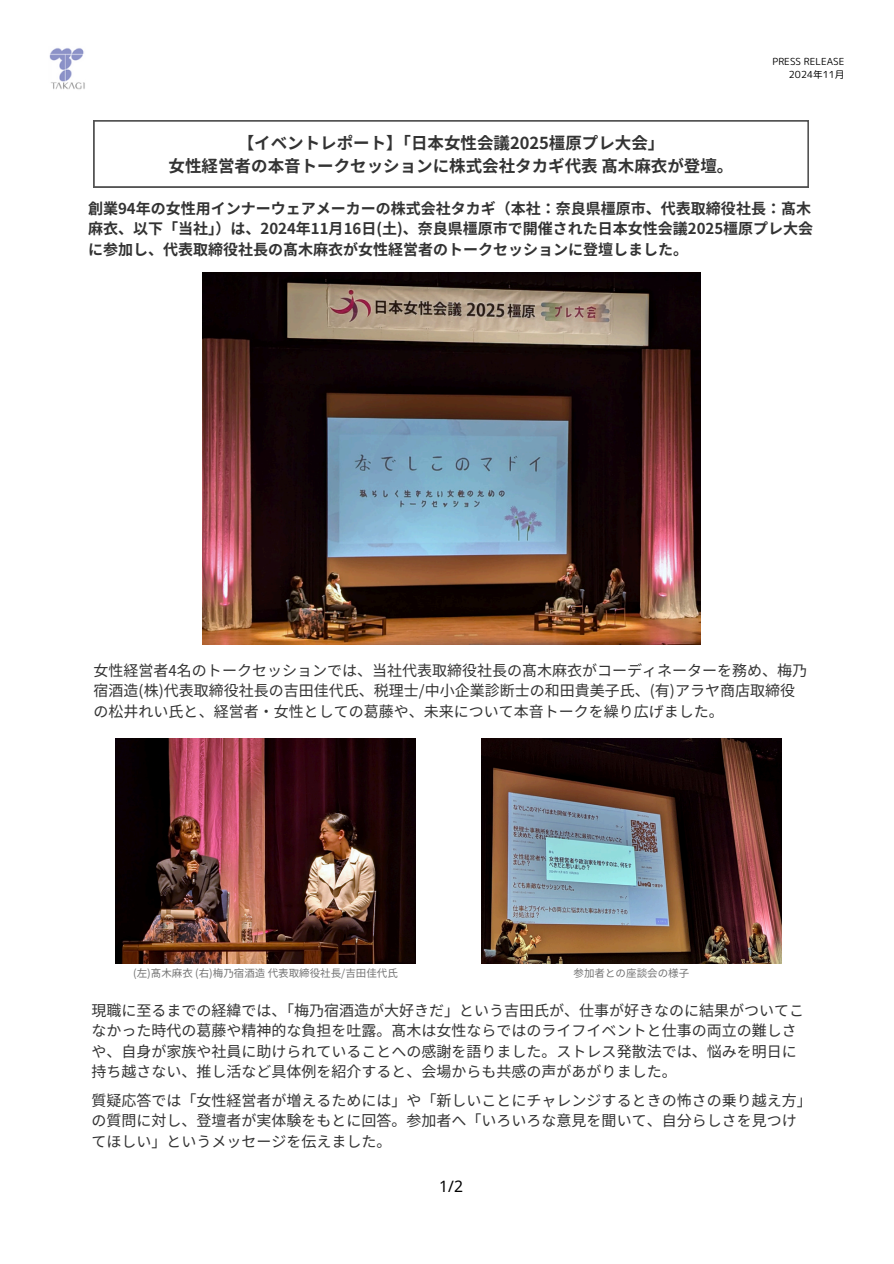
<style>
.page{position:relative;width:894px;height:1264px;background:#fff}
.page>*{position:absolute;margin:0;border:0;box-sizing:border-box;transform-origin:0 0}
.t1{font:700 16.5px/22.5px "Noto Sans JP";color:#333;text-align:center}
.t2{font:15.75px "Noto Sans";color:#000}
.t3{font:15px/20.5px "Noto Sans JP";color:#333}
.t4{font:700 15px/20.2px "Noto Sans JP";color:#333}
.t5{font:10.5px "Noto Sans JP";color:#737373}
.t6{font:9.75px/12.9px "rounded mplus 1 p regular";color:#000;text-align:right}
</style>
<div class="page">
<img style="left:49px;top:48px;width:36px;height:42px">
<svg style="left:94px;top:121px;width:714px;height:66px"></svg>
<img style="left:202px;top:272px;width:498px;height:372px">
<img style="left:115px;top:738px;width:301px;height:225px">
<img style="left:481px;top:738px;width:300px;height:225px">
<p class="t6" style="left:772px;top:55px;width:73px">PRESS RELEASE<br>2024年11月</p>
<h2 class="t1" style="left:169px;top:131px;width:566px">【イベントレポート】「日本女性会議2025橿原プレ大会」<br>女性経営者の本音トークセッションに株式会社タカギ代表髙木麻衣が登壇。</h2>
<p class="t4" style="left:88px;top:198px;width:726px">創業94年の女性用インナーウェアメーカーの株式会社タカギ（本社：奈良県橿原市、代表取締役社長：髙木麻衣、以下「当社」）は、2024年11月 16日 (土)、奈良県橿原市で開催された日本女性会議2025橿原プレ大会に参加し、代表取締役社長の髙木麻衣が女性経営者のトークセッションに登壇しました。</p>
<p class="t3" style="left:94px;top:659px;width:715px">女性経営者4名のトークセッションでは、当社代表取締役社長の髙木麻衣がコーディネーターを務め、梅乃宿酒造(株)代表取締役社長の吉田佳代氏、税理士/中小企業診断士の和田貴美子氏、(有)アラヤ商店取締役の松井れい氏と、経営者・女性としての葛藤や、未来について本音トークを繰り広げました。</p>
<p class="t5" style="left:133px;top:965px;width:265px">(左)髙木麻衣 (右)梅乃宿酒造代表取締役社長/吉田佳代氏</p>
<h2 class="t5" style="left:573px;top:965px;width:116px">参加者との座談会の様子</h2>
<h2 class="t3" style="left:91px;top:999px;width:714px">現職に至るまでの経緯では、「梅乃宿酒造が大好きだ」という吉田氏が、仕事が好きなのに結果がついてこなかった時代の葛藤や精神的な負担を吐露。髙木は女性ならではのライフイベントと仕事の両立の難しさや、自身が家族や社員に助けられていることへの感謝を語りました。ストレス発散法では、悩みを明日に持ち越さない、推し活など具体例を紹介すると、会場からも共感の声があがりました。</h2>
<h2 class="t3" style="left:91px;top:1089px;width:721px">質疑応答では「女性経営者が増えるためには」や「新しいことにチャレンジするときの怖さの乗り越え方」の質問に対し、登壇者が実体験をもとに回答。参加者へ「いろいろな意見を聞いて、自分らしさを見つけてほしい」というメッセージを伝えました。</h2>
<p class="t2" style="left:439px;top:1175px;width:25px">1/2</p>
</div>
